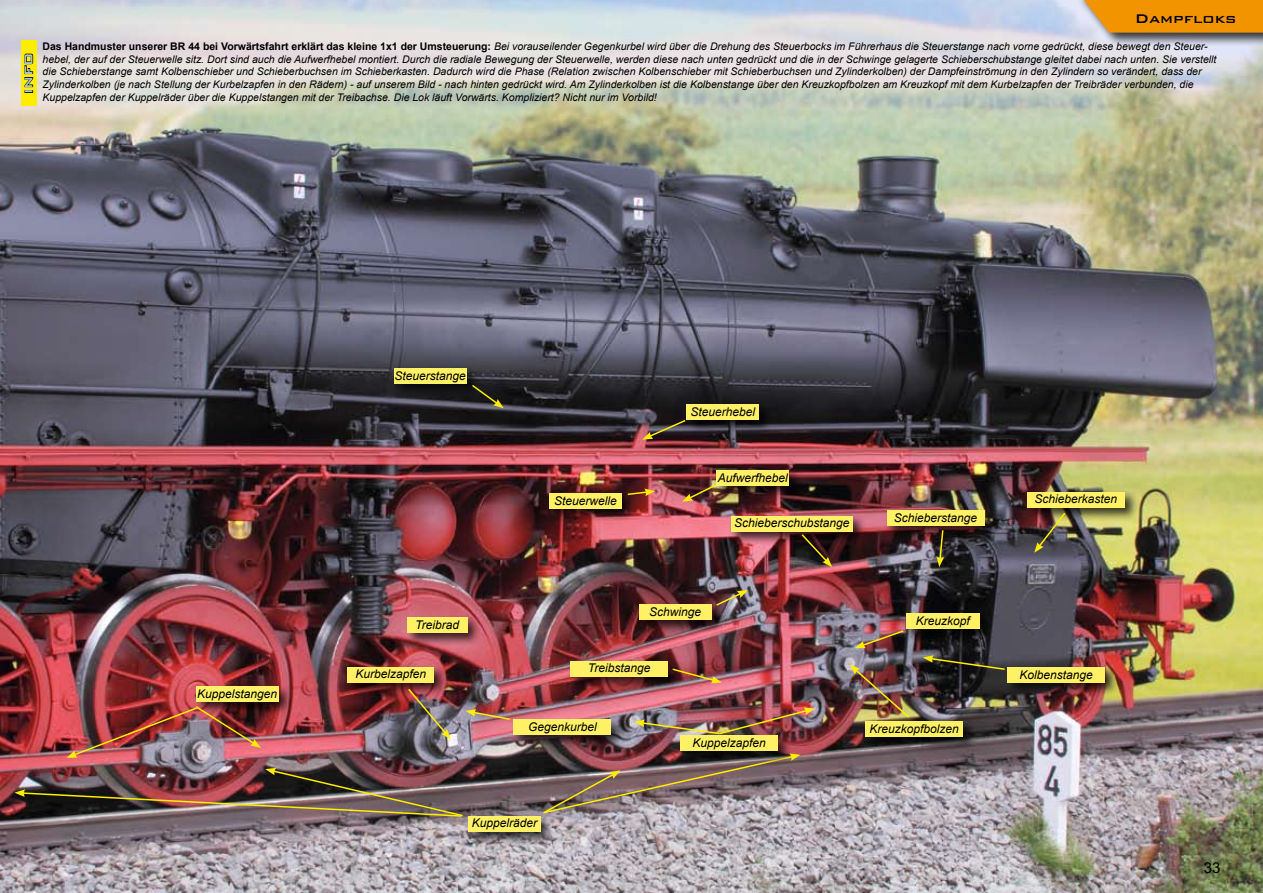
<style>
.page{position:relative;width:1263px;height:893px;background:#fff}
.page>*{position:absolute;margin:0;border:0;box-sizing:border-box;transform-origin:0 0}
.t1{font:500 16.65px "Bank Gothic BT";color:#000}
.t2{font:500 15px "Bank Gothic BT";color:#abc7d7}
.t3{font:15px "Arial";color:#000}
.t4{font:italic 12px "Arial";color:#000}
.t5{font:italic 10.5px/12.6px "Arial";color:#000}
.s1{font-weight:700;font-style:normal}
</style>
<div class="page">
<img style="left:0;top:0;width:1263px;height:893px">
<div style="left:1075px;top:0;width:188px;height:58px;background:#000;opacity:.75"></div>
<svg style="left:1084px;top:0;width:179px;height:33px;background:#ed9710"></svg>
<div style="left:547px;top:491px;width:108px;height:39px;background:#000;opacity:.75"></div>
<div style="left:549px;top:493px;width:73px;height:16px;background:#fff166"></div>
<div style="left:391px;top:366px;width:117px;height:39px;background:#000;opacity:.75"></div>
<div style="left:394px;top:369px;width:72px;height:15px;background:#fff166"></div>
<div style="left:684px;top:402px;width:110px;height:39px;background:#000;opacity:.75"></div>
<div style="left:687px;top:405px;width:72px;height:15px;background:#fff166"></div>
<svg style="left:470px;top:383px;width:34px;height:25px"></svg>
<svg style="left:626px;top:489px;width:29px;height:7px"></svg>
<svg style="left:642px;top:419px;width:45px;height:21px"></svg>
<div style="left:714px;top:467px;width:114px;height:39px;background:#000;opacity:.75"></div>
<div style="left:716px;top:470px;width:73px;height:15px;background:#fff166"></div>
<div style="left:637px;top:602px;width:101px;height:39px;background:#000;opacity:.75"></div>
<div style="left:639px;top:605px;width:72px;height:15px;background:#fff166"></div>
<div style="left:729px;top:513px;width:160px;height:39px;background:#000;opacity:.75"></div>
<div style="left:731px;top:516px;width:122px;height:15px;background:#fff166"></div>
<div style="left:884px;top:508px;width:130px;height:39px;background:#000;opacity:.75"></div>
<div style="left:887px;top:510px;width:97px;height:16px;background:#fff166"></div>
<svg style="left:682px;top:483px;width:35px;height:19px"></svg>
<svg style="left:714px;top:590px;width:34px;height:17px"></svg>
<svg style="left:800px;top:533px;width:32px;height:34px"></svg>
<svg style="left:936px;top:529px;width:8px;height:38px"></svg>
<div style="left:1025px;top:489px;width:129px;height:39px;background:#000;opacity:.75"></div>
<div style="left:1027px;top:492px;width:98px;height:16px;background:#fff166"></div>
<div style="left:1005px;top:665px;width:125px;height:38px;background:#000;opacity:.75"></div>
<div style="left:1007px;top:667px;width:98px;height:16px;background:#fff166"></div>
<div style="left:903px;top:611px;width:104px;height:39px;background:#000;opacity:.75"></div>
<div style="left:906px;top:613px;width:74px;height:16px;background:#fff166"></div>
<div style="left:568px;top:658px;width:121px;height:39px;background:#000;opacity:.75"></div>
<div style="left:570px;top:661px;width:98px;height:16px;background:#fff166"></div>
<div style="left:511px;top:717px;width:121px;height:39px;background:#000;opacity:.75"></div>
<div style="left:513px;top:719px;width:98px;height:16px;background:#fff166"></div>
<div style="left:405px;top:615px;width:91px;height:38px;background:#000;opacity:.75"></div>
<div style="left:407px;top:617px;width:60px;height:16px;background:#fff166"></div>
<div style="left:466px;top:813px;width:110px;height:39px;background:#000;opacity:.75"></div>
<div style="left:468px;top:816px;width:73px;height:15px;background:#fff166"></div>
<div style="left:194px;top:684px;width:125px;height:39px;background:#000;opacity:.75"></div>
<div style="left:196px;top:686px;width:83px;height:16px;background:#fff166"></div>
<svg style="left:1034px;top:511px;width:33px;height:42px"></svg>
<svg style="left:923px;top:655px;width:83px;height:16px"></svg>
<svg style="left:855px;top:629px;width:50px;height:19px"></svg>
<div style="left:863px;top:718px;width:134px;height:39px;background:#000;opacity:.75"></div>
<div style="left:865px;top:721px;width:98px;height:16px;background:#fff166"></div>
<img style="left:850px;top:665px;width:61px;height:54px">
<svg style="left:671px;top:667px;width:51px;height:16px"></svg>
<svg style="left:465px;top:709px;width:46px;height:12px"></svg>
<img style="left:66px;top:705px;width:195px;height:53px">
<img style="left:541px;top:753px;width:259px;height:62px">
<img style="left:14px;top:768px;width:450px;height:50px">
<div style="left:678px;top:733px;width:125px;height:38px;background:#000;opacity:.75"></div>
<div style="left:680px;top:735px;width:98px;height:16px;background:#fff166"></div>
<div style="left:345px;top:664px;width:117px;height:39px;background:#000;opacity:.75"></div>
<div style="left:348px;top:666px;width:86px;height:16px;background:#fff166"></div>
<img style="left:407px;top:687px;width:44px;height:52px">
<img style="left:634px;top:707px;width:181px;height:28px">
<div style="left:21px;top:40px;width:16px;height:66px;background:#ffed00"></div>
<svg style="left:24px;top:53px;width:10px;height:40px"></svg>
<h2 class="t2" style="left:20px;top:94px;width:44px;rotate:-90deg">INFO</h2>
<h1 class="t1" style="left:1135px;top:10px;width:103px">Dampfloks</h1>
<p class="t5" style="left:43px;top:40px;width:1175px"><span class="s1">Das Handmuster unserer BR 44 bei Vorwärtsfahrt erklärt das kleine 1x1 der Umsteuerung:</span> Bei vorauseilender Gegenkurbel wird über die Drehung des Steuerbocks im Führerhaus die Steuerstange nach vorne gedrückt, diese bewegt den Steuer&shy;hebel, der auf der Steuerwelle sitz. Dort sind auch die Aufwerfhebel montiert. Durch die radiale Bewegung der Steuerwelle, werden diese nach unten gedrückt und die in der Schwinge gelagerte Schieberschubstange gleitet dabei nach unten. Sie verstellt die Schieberstange samt Kolbenschieber und Schieberbuchsen im Schieberkasten. Dadurch wird die Phase (Relation zwischen Kolbenschieber mit Schieberbuchsen und Zylinderkolben) der Dampfeinströmung in den Zylindern so verändert, dass der Zylinderkolben (je nach Stellung der Kurbelzapfen in den Rädern) - auf unserem Bild - nach hinten gedrückt wird. Am Zylinderkolben ist die Kolbenstange über den Kreuzkopfbolzen am Kreuzkopf mit dem Kurbelzapfen der Treibräder verbunden, die Kuppelzapfen der Kuppelräder über die Kuppelstangen mit der Treibachse. Die Lok läuft Vorwärts. Kompliziert? Nicht nur im Vorbild!</p>
<p class="t4" style="left:197px;top:686px;width:82px">Kuppelstangen</p>
<p class="t4" style="left:394px;top:368px;width:73px">Steuerstange</p>
<p class="t4" style="left:415px;top:617px;width:45px">Treibrad</p>
<p class="t4" style="left:355px;top:666px;width:72px">Kurbelzapfen</p>
<p class="t4" style="left:690px;top:404px;width:66px">Steuerhebel</p>
<p class="t4" style="left:554px;top:493px;width:64px">Steuerwelle</p>
<p class="t4" style="left:718px;top:470px;width:72px">Aufwerfhebel</p>
<p class="t4" style="left:734px;top:515px;width:117px">Schieberschubstange</p>
<p class="t4" style="left:894px;top:510px;width:85px">Schieberstange</p>
<p class="t4" style="left:649px;top:604px;width:54px">Schwinge</p>
<p class="t4" style="left:588px;top:660px;width:64px">Treibstange</p>
<p class="t4" style="left:528px;top:719px;width:70px">Gegenkurbel</p>
<p class="t4" style="left:916px;top:613px;width:56px">Kreuzkopf</p>
<p class="t4" style="left:869px;top:720px;width:91px">Kreuzkopfbolzen</p>
<p class="t4" style="left:693px;top:735px;width:75px">Kuppelzapfen</p>
<p class="t4" style="left:472px;top:815px;width:67px">Kuppelräder</p>
<p class="t4" style="left:1034px;top:491px;width:84px">Schieberkasten</p>
<p class="t4" style="left:1019px;top:667px;width:75px">Kolbenstange</p>
<h2 class="t3" style="left:1204px;top:858px;width:18px">33</h2>
</div>
